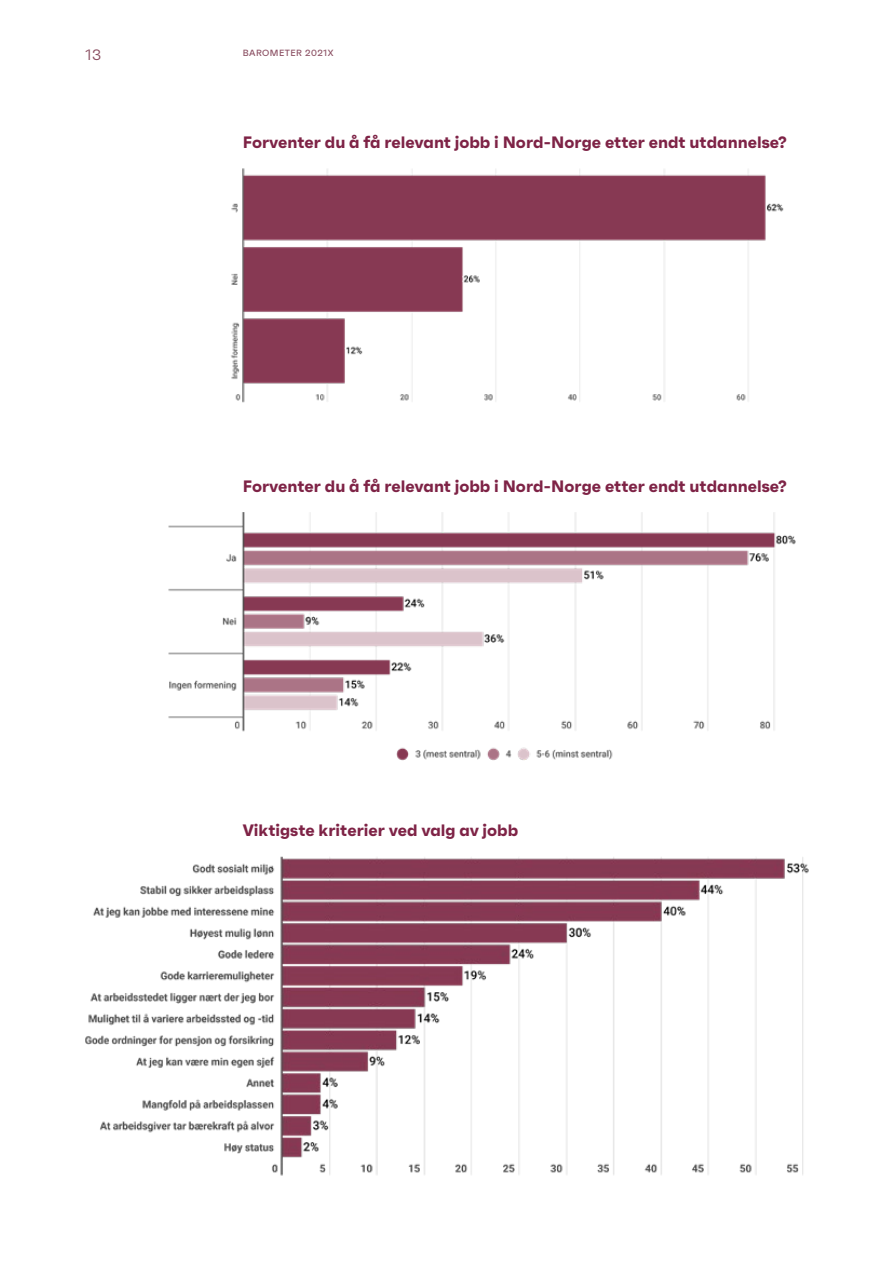
<style>
.page{position:relative;width:893px;height:1263px;background:#fff}
.page>*{position:absolute;margin:0;border:0;box-sizing:border-box;transform-origin:0 0}
.t1{font:700 16.5px "Faktum";color:#7e2346}
.t2{font:15px "Faktum";color:#8a4e61}
.t3{font:500 9px "Faktum";letter-spacing:.05em;color:#8a4e61}
</style>
<div class="page">
<img style="left:231px;top:168px;width:553px;height:235px">
<img style="left:169px;top:512px;width:627px;height:249px">
<img style="left:85px;top:857px;width:724px;height:319px">
<p class="t2" style="left:85px;top:46px;width:17px">13</p>
<p class="t3" style="left:243px;top:47px;width:92px">BAROMETER 2021X</p>
<p class="t1" style="left:243px;top:132px;width:545px">Forventer du å få relevant jobb i Nord-Norge etter endt utdannelse?</p>
<p class="t1" style="left:243px;top:476px;width:545px">Forventer du å få relevant jobb i Nord-Norge etter endt utdannelse?</p>
<p class="t1" style="left:243px;top:820px;width:277px">Viktigste kriterier ved valg av jobb</p>
</div>
